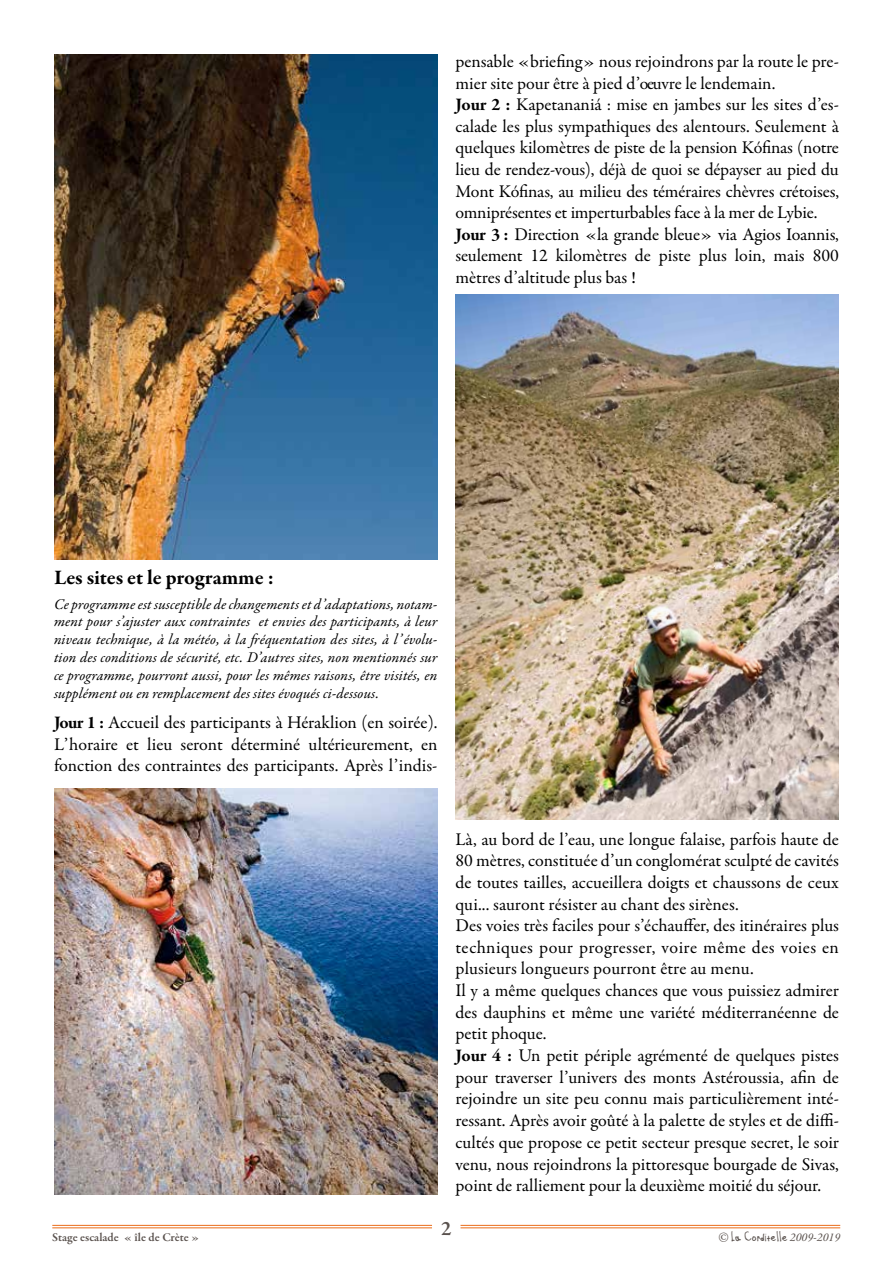
<style>
.page{position:relative;width:893px;height:1263px;background:#fff}
.page>*{position:absolute;margin:0;border:0;box-sizing:border-box;transform-origin:0 0}
.t1{font:700 21px "Garamond Premr Pro";letter-spacing:-.005em;color:#000}
.t2{font:600 21px "Garamond Premr Pro";color:#59514d}
.t3{font:18px/21.6px "Garamond Premr Pro";color:#000;text-align:justify}
.t4{font:italic 15px/18px "Garamond Premr Pro";letter-spacing:.005em;color:#000}
.t5{font:600 12px "Garamond Premr Pro";color:#59514d}
.t6{font:12px "Jessica";color:#59514d}
.s1{font-weight:700}
.s2{font-family:"Garamond Premr Pro";font-size:15px}
.s3{font-family:"Garamond Premr Pro";font-style:italic}
</style>
<div class="page">
<hr style="left:460px;top:1225px;width:380px;height:1px;background:#eb6c19">
<hr style="left:460px;top:1227px;width:380px;height:1px;background:#eb6c19">
<hr style="left:52px;top:1225px;width:380px;height:1px;background:#eb6c19">
<hr style="left:52px;top:1227px;width:380px;height:1px;background:#eb6c19">
<img style="left:54px;top:54px;width:383px;height:506px">
<img style="left:54px;top:788px;width:383px;height:406px">
<img style="left:456px;top:294px;width:383px;height:526px">
<p class="t3" style="left:455px;top:51px;width:385px">pensable «briefing» nous rejoindrons par la route le pre&shy;mier site pour être à pied d’oeuvre le lendemain.</p>
<p class="t3" style="left:455px;top:94px;width:385px"><span class="s1">Jour 2 :</span> Kapetananiá : mise en jambes sur les sites d’es&shy;calade les plus sympathiques des alentours. Seulement à quelques kilomètres de piste de la pension Kófinas (notre lieu de rendez-vous), déjà de quoi se dépayser au pied du Mont Kófinas, au milieu des téméraires chèvres crétoises, omniprésentes et imperturbables face à la mer de Lybie.</p>
<p class="t3" style="left:455px;top:224px;width:385px"><span class="s1">Jour 3 :</span> Direction «la grande bleue» via Agios Ioannis, seulement 12 kilomètres de piste plus loin, mais 800 mètres d’altitude plus bas !</p>
<p class="t1" style="left:54px;top:564px;width:222px">Les sites et le programme :</p>
<p class="t4" style="left:54px;top:597px;width:385px;line-height:16.5px">Ce programme est susceptible de changements et d’adaptations, notam&shy;ment pour s’ajuster aux contraintes et envies des participants, à leur</p>
<p class="t4" style="left:54px;top:631px;width:385px;text-align:justify">niveau technique, à la météo, à la fréquentation des sites, à l’évolu&shy;tion des conditions de sécurité, etc. D’autres sites, non mentionnés sur ce programme, pourront aussi, pour les mêmes raisons, être visités, en supplément ou en remplacement des sites évoqués ci-dessous.</p>
<p class="t3" style="left:54px;top:712px;width:385px"><span class="s1">Jour 1 :</span> Accueil des participants à Héraklion (en soirée).<br>L’horaire et lieu seront déterminé ultérieurement, en fonction des contraintes des participants. Après l’indis-</p>
<p class="t3" style="left:455px;top:829px;width:385px">Là, au bord de l’eau, une longue falaise, parfois haute de 80 mètres, constituée d’un conglomérat sculpté de cavités de toutes tailles, accueillera doigts et chaussons de ceux qui... sauront résister au chant des sirènes.</p>
<p class="t3" style="left:455px;top:915px;width:385px">Des voies très faciles pour s’échauffer, des itinéraires plus techniques pour progresser, voire même des voies en plusieurs longueurs pourront être au menu.</p>
<p class="t3" style="left:455px;top:980px;width:385px">Il y a même quelques chances que vous puissiez admirer des dauphins et même une variété méditerranéenne de petit phoque.</p>
<p class="t3" style="left:455px;top:1045px;width:385px"><span class="s1">Jour 4 :</span> Un petit périple agrémenté de quelques pistes pour traverser l’univers des monts Astéroussia, afin de rejoindre un site peu connu mais particulièrement inté&shy;ressant. Après avoir goûté à la palette de styles et de diffi&shy;cultés que propose ce petit secteur presque secret, le soir venu, nous rejoindrons la pittoresque bourgade de Sivas, point de ralliement pour la deuxième moitié du séjour.</p>
<p class="t5" style="left:52px;top:1230px;width:149px">Stage escalade « île de Crète »</p>
<p class="t2" style="left:441px;top:1216px;width:12px">2</p>
<p class="t6" style="left:718px;top:1226px;width:123px"><span class="s2">©</span> La Corditelle <span class="s3">2009-2019</span></p>
</div>
